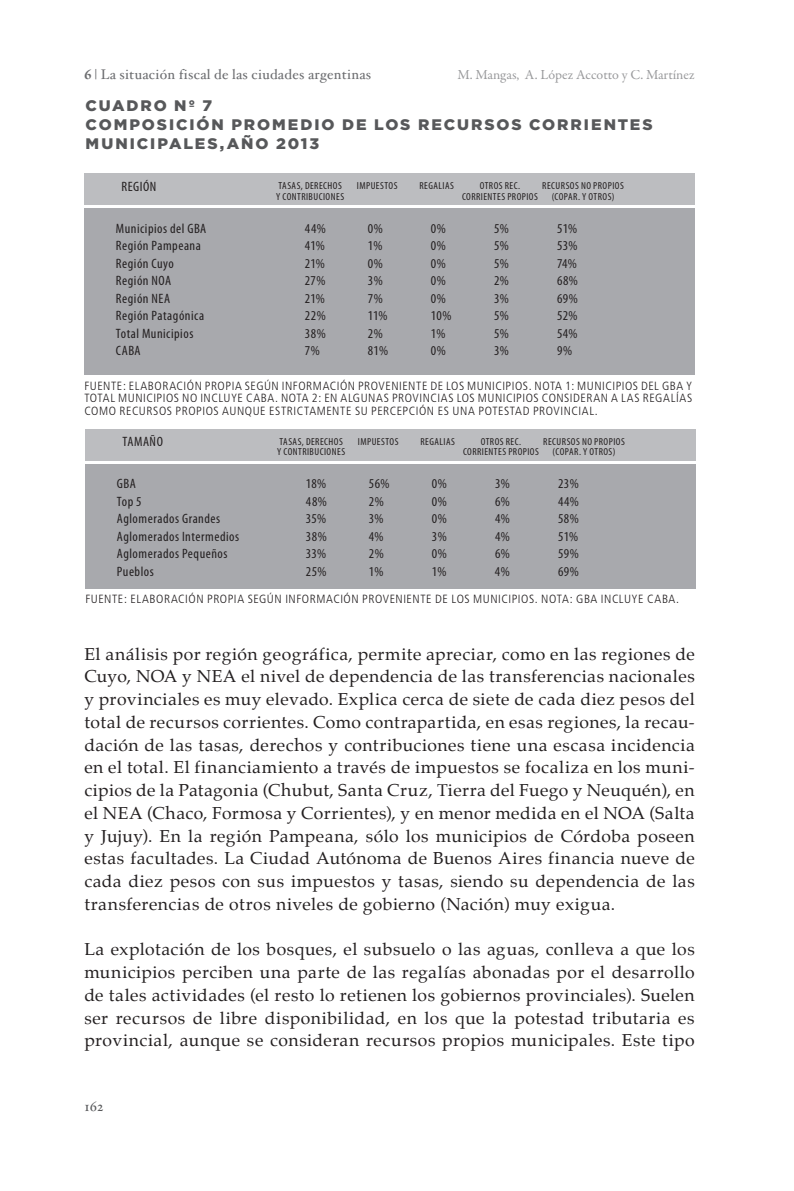
<style>
.page{position:relative;width:794px;height:1191px;background:#fff}
.page>*{position:absolute;margin:0;border:0;box-sizing:border-box;transform-origin:0 0}
.t1{font:16.97px/22.8px "Palatino";letter-spacing:.025em;color:#231f20;text-align:justify}
.t2{font:900 15.22px/19.2px "Gotham";letter-spacing:.12em;color:#57585a}
.t3{font:14px "Hoefler Text";letter-spacing:.02em;color:#6c6d70}
.t4{font:14px "Garamond Premr Pro";color:#6c6d70}
.t5{font:14px "Hoefler Text";color:#57585a}
.t6{font:condensed 13.65px "Myriad Pro";letter-spacing:.035em;color:#231f20}
.t7{font:300 condensed 11.9px/12.2px "Frutiger";letter-spacing:.045em;color:#231f20;text-align:justify}
.t8{font:condensed 10.15px/10.5px "Myriad Pro";letter-spacing:.04em;color:#231f20;text-align:center}
.s1{font-family:"Garamond Premr Pro";font-weight:700}
</style>
<div class="page">
<div style="left:84px;top:174px;width:610px;height:31px;background:#bcbdc0"></div>
<div style="left:85px;top:429px;width:610px;height:31px;background:#bcbdc0"></div>
<div style="left:84px;top:208px;width:610px;height:167px;background:#a8a9ad"></div>
<div style="left:85px;top:464px;width:610px;height:124px;background:#a8a9ad"></div>
<p class="t3" style="left:84px;top:66px;width:288px"><span class="s1">6</span> | La situación fiscal de las ciudades argentinas</p>
<p class="t4" style="left:457px;top:67px;width:239px">M. Mangas, A. López Accotto y C. Martínez</p>
<p class="t2" style="left:86px;top:95px;width:569px">CUADRO Nº 7<br>COMPOSICIÓN PROMEDIO DE LOS RECURSOS CORRIENTES<br>MUNICIPALES,AÑO 2013</p>
<p class="t6" style="left:122px;top:178px;width:36px">REGIÓN</p>
<p class="t8" style="left:276px;top:180px;width:69px;text-align:left">TASAS, DERECHOS<br>Y CONTRIBUCIONES</p>
<p class="t8" style="left:357px;top:180px;width:42px">IMPUESTOS</p>
<p class="t8" style="left:462px;top:180px;width:77px">OTROS REC.<br>CORRIENTES PROPIOS</p>
<p class="t8" style="left:542px;top:180px;width:83px">RECURSOS NO PROPIOS (COPAR. Y OTROS)</p>
<p class="t8" style="left:419px;top:180px;width:36px">REGALIAS</p>
<p class="t6" style="left:116px;top:220px;width:92px">Municipios del GBA</p>
<p class="t6" style="left:305px;top:220px;width:22px">44%</p>
<p class="t6" style="left:368px;top:220px;width:17px">0%</p>
<p class="t6" style="left:431px;top:220px;width:17px">0%</p>
<p class="t6" style="left:494px;top:220px;width:16px">5%</p>
<p class="t6" style="left:557px;top:220px;width:22px">51%</p>
<p class="t6" style="left:116px;top:237px;width:86px">Región Pampeana</p>
<p class="t6" style="left:305px;top:237px;width:21px">41%</p>
<p class="t6" style="left:368px;top:237px;width:16px">1%</p>
<p class="t6" style="left:431px;top:237px;width:17px">0%</p>
<p class="t6" style="left:494px;top:237px;width:16px">5%</p>
<p class="t6" style="left:557px;top:237px;width:22px">53%</p>
<p class="t6" style="left:116px;top:255px;width:60px">Región Cuyo</p>
<p class="t6" style="left:305px;top:255px;width:22px">21%</p>
<p class="t6" style="left:368px;top:255px;width:17px">0%</p>
<p class="t6" style="left:431px;top:255px;width:17px">0%</p>
<p class="t6" style="left:494px;top:255px;width:16px">5%</p>
<p class="t6" style="left:557px;top:255px;width:21px">74%</p>
<p class="t6" style="left:116px;top:272px;width:57px">Región NOA</p>
<p class="t6" style="left:305px;top:272px;width:22px">27%</p>
<p class="t6" style="left:368px;top:272px;width:16px">3%</p>
<p class="t6" style="left:431px;top:272px;width:17px">0%</p>
<p class="t6" style="left:494px;top:272px;width:16px">2%</p>
<p class="t6" style="left:557px;top:272px;width:22px">68%</p>
<p class="t6" style="left:116px;top:290px;width:56px">Región NEA</p>
<p class="t6" style="left:305px;top:290px;width:22px">21%</p>
<p class="t6" style="left:368px;top:290px;width:16px">7%</p>
<p class="t6" style="left:431px;top:290px;width:17px">0%</p>
<p class="t6" style="left:494px;top:290px;width:16px">3%</p>
<p class="t6" style="left:557px;top:290px;width:22px">69%</p>
<p class="t6" style="left:116px;top:307px;width:90px">Región Patagónica</p>
<p class="t6" style="left:305px;top:307px;width:22px">22%</p>
<p class="t6" style="left:368px;top:307px;width:21px">11%</p>
<p class="t6" style="left:431px;top:307px;width:22px">10%</p>
<p class="t6" style="left:494px;top:307px;width:16px">5%</p>
<p class="t6" style="left:557px;top:307px;width:22px">52%</p>
<p class="t6" style="left:116px;top:325px;width:79px">Total Municipios</p>
<p class="t6" style="left:305px;top:325px;width:22px">38%</p>
<p class="t6" style="left:368px;top:325px;width:16px">2%</p>
<p class="t6" style="left:431px;top:325px;width:16px">1%</p>
<p class="t6" style="left:494px;top:325px;width:16px">5%</p>
<p class="t6" style="left:557px;top:325px;width:22px">54%</p>
<p class="t6" style="left:116px;top:343px;width:26px">CABA</p>
<p class="t6" style="left:305px;top:343px;width:16px">7%</p>
<p class="t6" style="left:368px;top:343px;width:22px">81%</p>
<p class="t6" style="left:431px;top:343px;width:17px">0%</p>
<p class="t6" style="left:494px;top:343px;width:16px">3%</p>
<p class="t6" style="left:557px;top:343px;width:17px">9%</p>
<p class="t7" style="left:84px;top:380px;width:609px">FUENTE: ELABORACIÓN PROPIA SEGÚN INFORMACIÓN PROVENIENTE DE LOS MUNICIPIOS. NOTA 1: MUNICIPIOS DEL GBA Y TOTAL MUNICIPIOS NO INCLUYE CABA. NOTA 2: EN ALGUNAS PROVINCIAS LOS MUNICIPIOS CONSIDERAN A LAS REGALÍAS COMO RECURSOS PROPIOS AUNQUE ESTRICTAMENTE SU PERCEPCIÓN ES UNA POTESTAD PROVINCIAL.</p>
<p class="t6" style="left:123px;top:433px;width:42px">TAMAÑO</p>
<p class="t8" style="left:277px;top:436px;width:69px;text-align:left">TASAS, DERECHOS<br>Y CONTRIBUCIONES</p>
<p class="t8" style="left:358px;top:436px;width:42px">IMPUESTOS</p>
<p class="t8" style="left:420px;top:436px;width:36px">REGALIAS</p>
<p class="t8" style="left:463px;top:436px;width:77px">OTROS REC.<br>CORRIENTES PROPIOS</p>
<p class="t8" style="left:543px;top:436px;width:83px">RECURSOS NO PROPIOS (COPAR. Y OTROS)</p>
<p class="t6" style="left:117px;top:475px;width:20px">GBA</p>
<p class="t6" style="left:306px;top:475px;width:22px">18%</p>
<p class="t6" style="left:369px;top:475px;width:22px">56%</p>
<p class="t6" style="left:432px;top:475px;width:17px">0%</p>
<p class="t6" style="left:495px;top:475px;width:16px">3%</p>
<p class="t6" style="left:558px;top:475px;width:22px">23%</p>
<p class="t6" style="left:117px;top:493px;width:26px">Top 5</p>
<p class="t6" style="left:306px;top:493px;width:23px">48%</p>
<p class="t6" style="left:369px;top:493px;width:16px">2%</p>
<p class="t6" style="left:432px;top:493px;width:17px">0%</p>
<p class="t6" style="left:495px;top:493px;width:16px">6%</p>
<p class="t6" style="left:558px;top:493px;width:22px">44%</p>
<p class="t6" style="left:117px;top:510px;width:105px">Aglomerados Grandes</p>
<p class="t6" style="left:306px;top:510px;width:22px">35%</p>
<p class="t6" style="left:369px;top:510px;width:16px">3%</p>
<p class="t6" style="left:432px;top:510px;width:17px">0%</p>
<p class="t6" style="left:495px;top:510px;width:16px">4%</p>
<p class="t6" style="left:558px;top:510px;width:22px">58%</p>
<p class="t6" style="left:117px;top:528px;width:124px">Aglomerados Intermedios</p>
<p class="t6" style="left:306px;top:528px;width:22px">38%</p>
<p class="t6" style="left:369px;top:528px;width:16px">4%</p>
<p class="t6" style="left:432px;top:528px;width:16px">3%</p>
<p class="t6" style="left:495px;top:528px;width:16px">4%</p>
<p class="t6" style="left:558px;top:528px;width:22px">51%</p>
<p class="t6" style="left:117px;top:545px;width:112px">Aglomerados Pequeños</p>
<p class="t6" style="left:306px;top:545px;width:22px">33%</p>
<p class="t6" style="left:369px;top:545px;width:16px">2%</p>
<p class="t6" style="left:432px;top:545px;width:17px">0%</p>
<p class="t6" style="left:495px;top:545px;width:16px">6%</p>
<p class="t6" style="left:558px;top:545px;width:22px">59%</p>
<p class="t6" style="left:117px;top:563px;width:39px">Pueblos</p>
<p class="t6" style="left:306px;top:563px;width:22px">25%</p>
<p class="t6" style="left:369px;top:563px;width:16px">1%</p>
<p class="t6" style="left:432px;top:563px;width:16px">1%</p>
<p class="t6" style="left:495px;top:563px;width:16px">4%</p>
<p class="t6" style="left:558px;top:563px;width:22px">69%</p>
<p class="t7" style="left:85px;top:592px;width:595px">FUENTE: ELABORACIÓN PROPIA SEGÚN INFORMACIÓN PROVENIENTE DE LOS MUNICIPIOS. NOTA: GBA INCLUYE CABA.</p>
<p class="t1" style="left:84px;top:642px;width:612px">El análisis por región geográfica, permite apreciar, como en las regiones de Cuyo, NOA y NEA el nivel de dependencia de las transferencias nacionales y provinciales es muy elevado. Explica cerca de siete de cada diez pesos del total de recursos corrientes. Como contrapartida, en esas regiones, la recau&shy;dación de las tasas, derechos y contribuciones tiene una escasa incidencia en el total. El financiamiento a través de impuestos se focaliza en los muni&shy;cipios de la Patagonia (Chubut, Santa Cruz, Tierra del Fuego y Neuquén), en el NEA (Chaco, Formosa y Corrientes), y en menor medida en el NOA (Salta y Jujuy). En la región Pampeana, sólo los municipios de Córdoba poseen estas facultades. La Ciudad Autónoma de Buenos Aires financia nueve de cada diez pesos con sus impuestos y tasas, siendo su dependencia de las transferencias de otros niveles de gobierno (Nación) muy exigua.</p>
<p class="t1" style="left:84px;top:938px;width:612px">La explotación de los bosques, el subsuelo o las aguas, conlleva a que los municipios perciben una parte de las regalías abonadas por el desarrollo de tales actividades (el resto lo retienen los gobiernos provinciales). Suelen ser recursos de libre disponibilidad, en los que la potestad tributaria es provincial, aunque se consideran recursos propios municipales. Este tipo</p>
<p class="t5" style="left:84px;top:1098px;width:20px">162</p>
</div>
